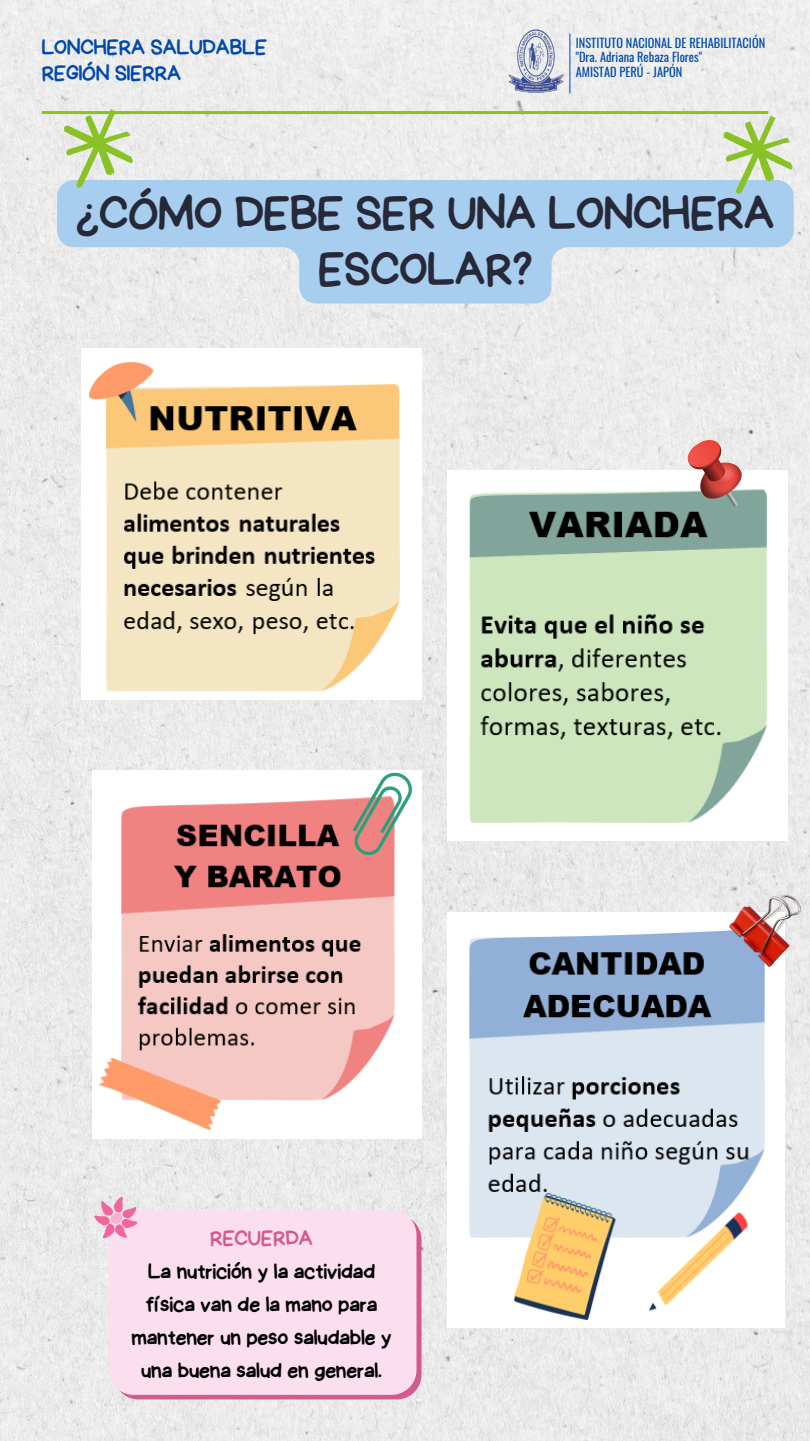
<style>
.page{position:relative;width:810px;height:1441px;background:#fff}
.page>*{position:absolute;margin:0;border:0;box-sizing:border-box;transform-origin:0 0}
.t1{font:48px/56.2px "Handyman";color:#282938;text-align:center}
.t2{font:22px/33px "Handyman";color:#000;text-align:center}
.t3{font:22px/25.5px "Handyman";color:#004aad}
.t4{font:22px "Handyman";color:#d35b8c}
.t5{font:12.4px/14.4px "Oswald";color:#004aad}
</style>
<div class="page">
<img style="left:0;top:0;width:810px;height:1440px">
<img style="left:498px;top:23px;width:76px;height:76px">
<hr style="left:570px;top:34px;width:1px;height:59px;background:#004aad">
<hr style="left:42px;top:111px;width:726px;height:3px;background:#89c225">
<svg style="left:57px;top:180px;width:737px;height:123px;background:#bcd6ed"></svg>
<svg style="left:42px;top:93px;width:108px;height:112px"></svg>
<svg style="left:701px;top:100px;width:109px;height:111px"></svg>
<img style="left:81px;top:349px;width:341px;height:350px">
<img style="left:448px;top:470px;width:339px;height:370px">
<img style="left:92px;top:770px;width:330px;height:368px">
<img style="left:448px;top:911px;width:336px;height:415px">
<svg style="left:353px;top:770px;width:61px;height:85px"></svg>
<img style="left:729px;top:895px;width:72px;height:70px">
<svg style="left:114px;top:1214px;width:308px;height:184px;background:#da7ca3"></svg>
<div style="left:109px;top:1209px;width:308px;height:185px;background:#fbdfef"></div>
<svg style="left:94px;top:1195px;width:44px;height:43px;background:#efb3cd"></svg>
<svg style="left:683px;top:434px;width:68px;height:74px"></svg>
<p class="t3" style="left:42px;top:35px;width:227px">LONCHERA SALUDABLE<br>REGIÓN SIERRA</p>
<p class="t5" style="left:576px;top:35px;width:191px">INSTITUTO NACIONAL DE REHABILITACIÓN "Dra. Adriana Rebaza Flores"<br>AMISTAD PERÚ - JAPÓN</p>
<h1 class="t1" style="left:76px;top:185px;width:700px">¿CÓMO DEBE SER UNA LONCHERA<br>ESCOLAR?</h1>
<p class="t4" style="left:210px;top:1226px;width:104px">RECUERDA</p>
<p class="t2" style="left:132px;top:1254px;width:262px">La nutrición y la actividad física van de la mano para mantener un peso saludable y una buena salud en general.</p>
</div>
